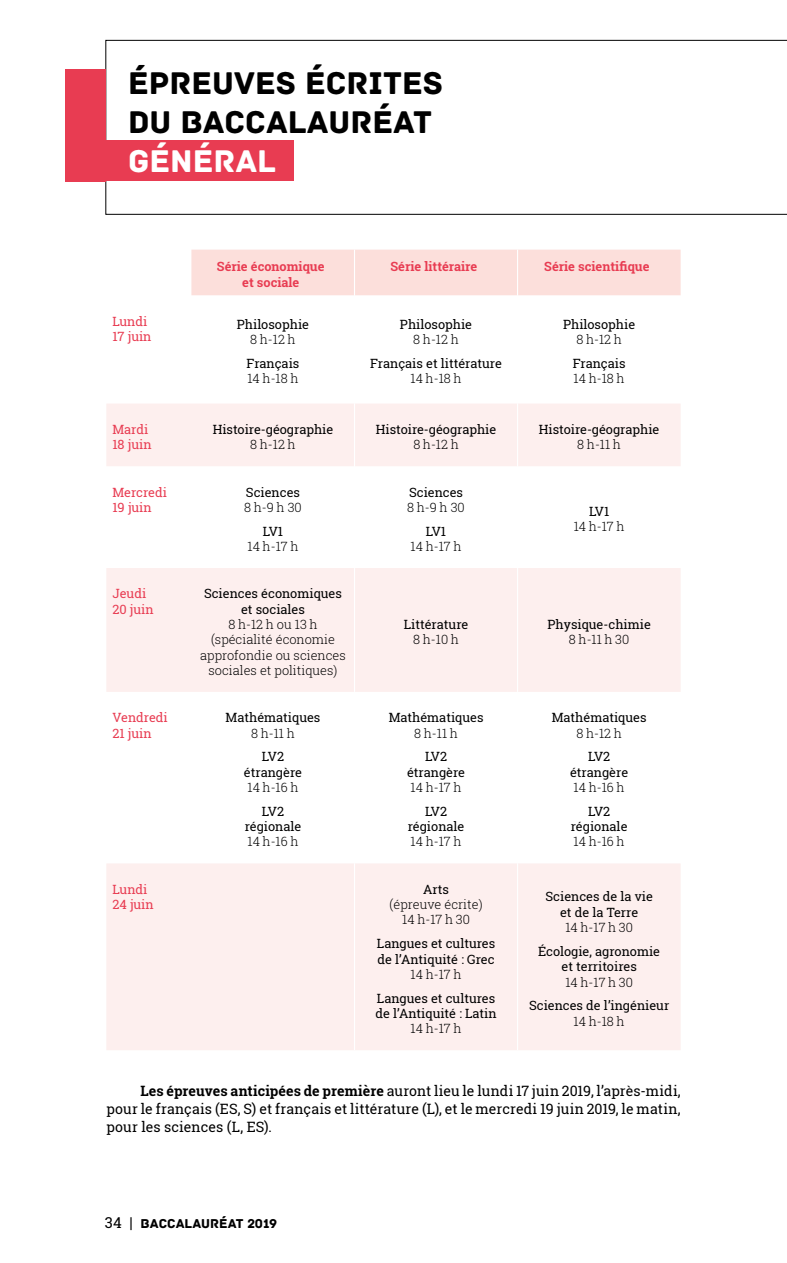
<style>
.page{position:relative;width:787px;height:1263px;background:#fff}
.page>*{position:absolute;margin:0;border:0;box-sizing:border-box;transform-origin:0 0}
.t1{font:33px/39px "Archive";color:#000}
.t2{font:33px "Archive";color:#fff}
.t3{font:14.25px/18px "Roboto Slab";letter-spacing:.005em;color:#000;text-align:justify}
.t4{font:13.5px "Archive";color:#000}
.t5{font:12.75px/15.3px "Roboto Slab";color:#000;text-align:center}
.t6{font:300 12.75px/15.3px "Roboto Slab";color:#000;text-align:center}
.t7{font:12.75px/15.3px "Roboto Slab";color:#e83c52}
.t8{font:700 12.75px/15.3px "Roboto Slab";color:#e83c52;text-align:center}
.s1{font-weight:700}
.s2{font-family:"Roboto Slab";font-size:15px}
</style>
<div class="page">
<svg style="left:105px;top:40px;width:682px;height:175px"></svg>
<div style="left:96px;top:141px;width:198px;height:40px;background:#e83c52"></div>
<div style="left:66px;top:69px;width:40px;height:112px;background:#e83c52"></div>
<div style="left:191px;top:250px;width:489px;height:45px;background:#fcdfdb"></div>
<svg style="left:106px;top:404px;width:574px;height:646px;fill:#fdefee"></svg>
<hr style="left:354px;top:250px;width:1px;height:45px;background:#fff">
<hr style="left:517px;top:250px;width:1px;height:45px;background:#fff">
<hr style="left:354px;top:404px;width:1px;height:62px;background:#fff">
<hr style="left:517px;top:404px;width:1px;height:62px;background:#fff">
<hr style="left:354px;top:466px;width:1px;height:102px;background:#fff">
<hr style="left:517px;top:466px;width:1px;height:102px;background:#fff">
<hr style="left:354px;top:568px;width:1px;height:124px;background:#fff">
<hr style="left:517px;top:568px;width:1px;height:124px;background:#fff">
<hr style="left:354px;top:692px;width:1px;height:171px;background:#fff">
<hr style="left:517px;top:692px;width:1px;height:171px;background:#fff">
<hr style="left:354px;top:863px;width:1px;height:187px;background:#fff">
<hr style="left:517px;top:863px;width:1px;height:187px;background:#fff">
<h1 class="t1" style="left:128px;top:64px;width:316px">ÉPREUVES ÉCRITES<br>DU BACCALAURÉAT</h1>
<h1 class="t2" style="left:128px;top:141px;width:150px">GÉNÉRAL</h1>
<p class="t8" style="left:217px;top:259px;width:109px">Série économique et sociale</p>
<p class="t8" style="left:390px;top:259px;width:88px">Série littéraire</p>
<p class="t8" style="left:544px;top:259px;width:107px">Série scientifique</p>
<p class="t7" style="left:112px;top:313px;width:41px">Lundi<br>17 juin</p>
<p class="t5" style="left:237px;top:316px;width:74px">Philosophie</p>
<p class="t6" style="left:250px;top:332px;width:47px">8 h-12 h</p>
<p class="t5" style="left:246px;top:355px;width:54px">Français</p>
<p class="t6" style="left:247px;top:371px;width:52px">14 h-18 h</p>
<p class="t7" style="left:112px;top:421px;width:41px">Mardi<br>18 juin</p>
<p class="t5" style="left:213px;top:421px;width:122px">Histoire-géographie</p>
<p class="t6" style="left:250px;top:437px;width:47px">8 h-12 h</p>
<p class="t7" style="left:112px;top:484px;width:56px">Mercredi<br>19 juin</p>
<p class="t5" style="left:246px;top:484px;width:56px">Sciences</p>
<p class="t6" style="left:244px;top:499px;width:59px">8 h-9 h 30</p>
<p class="t5" style="left:263px;top:523px;width:22px">LV1</p>
<p class="t6" style="left:247px;top:538px;width:52px">14 h-17 h</p>
<p class="t5" style="left:400px;top:316px;width:74px">Philosophie</p>
<p class="t6" style="left:413px;top:332px;width:47px">8 h-12 h</p>
<p class="t5" style="left:370px;top:355px;width:133px">Français et littérature</p>
<p class="t6" style="left:410px;top:371px;width:52px">14 h-18 h</p>
<p class="t5" style="left:376px;top:421px;width:122px">Histoire-géographie</p>
<p class="t6" style="left:413px;top:437px;width:47px">8 h-12 h</p>
<p class="t5" style="left:409px;top:484px;width:56px">Sciences</p>
<p class="t6" style="left:407px;top:499px;width:59px">8 h-9 h 30</p>
<p class="t5" style="left:426px;top:523px;width:22px">LV1</p>
<p class="t6" style="left:410px;top:538px;width:52px">14 h-17 h</p>
<p class="t7" style="left:112px;top:586px;width:43px">Jeudi<br>20 juin</p>
<p class="t5" style="left:204px;top:586px;width:139px">Sciences économiques et sociales</p>
<p class="t6" style="left:200px;top:616px;width:147px">8 h-12 h ou 13 h (spécialité économie approfondie ou sciences sociales et politiques)</p>
<p class="t5" style="left:404px;top:616px;width:66px">Littérature</p>
<p class="t6" style="left:413px;top:632px;width:47px">8 h-10 h</p>
<p class="t7" style="left:112px;top:710px;width:57px">Vendredi<br>21 juin</p>
<p class="t5" style="left:225px;top:710px;width:96px">Mathématiques</p>
<p class="t6" style="left:251px;top:725px;width:45px">8 h-11 h</p>
<p class="t5" style="left:244px;top:749px;width:60px">LV2 étrangère</p>
<p class="t6" style="left:247px;top:779px;width:52px">14 h-16 h</p>
<p class="t5" style="left:245px;top:803px;width:58px">LV2 régionale</p>
<p class="t6" style="left:247px;top:834px;width:52px">14 h-16 h</p>
<p class="t5" style="left:388px;top:710px;width:96px">Mathématiques</p>
<p class="t6" style="left:414px;top:725px;width:45px">8 h-11 h</p>
<p class="t5" style="left:407px;top:749px;width:60px">LV2 étrangère</p>
<p class="t6" style="left:410px;top:779px;width:52px">14 h-17 h</p>
<p class="t5" style="left:408px;top:803px;width:58px">LV2 régionale</p>
<p class="t6" style="left:410px;top:834px;width:52px">14 h-17 h</p>
<p class="t7" style="left:112px;top:881px;width:43px">Lundi<br>24 juin</p>
<p class="t5" style="left:423px;top:881px;width:27px">Arts</p>
<p class="t6" style="left:389px;top:896px;width:94px">(épreuve écrite)<br>14 h-17 h 30</p>
<p class="t5" style="left:377px;top:936px;width:120px;text-align:left">Langues et cultures de l’Antiquité : Grec</p>
<p class="t6" style="left:410px;top:966px;width:52px">14 h-17 h</p>
<p class="t5" style="left:375px;top:990px;width:123px;text-align:left">Langues et cultures de l’Antiquité : Latin</p>
<p class="t6" style="left:410px;top:1021px;width:52px">14 h-17 h</p>
<p class="t5" style="left:563px;top:316px;width:74px">Philosophie</p>
<p class="t6" style="left:576px;top:332px;width:47px">8 h-12 h</p>
<p class="t5" style="left:572px;top:355px;width:54px">Français</p>
<p class="t6" style="left:573px;top:371px;width:52px">14 h-18 h</p>
<p class="t5" style="left:539px;top:421px;width:122px">Histoire-géographie</p>
<p class="t6" style="left:577px;top:437px;width:45px">8 h-11 h</p>
<p class="t5" style="left:589px;top:504px;width:22px">LV1</p>
<p class="t6" style="left:573px;top:519px;width:52px">14 h-17 h</p>
<p class="t5" style="left:547px;top:616px;width:105px">Physique-chimie</p>
<p class="t6" style="left:569px;top:632px;width:62px">8 h-11 h 30</p>
<p class="t5" style="left:551px;top:710px;width:96px">Mathématiques</p>
<p class="t6" style="left:576px;top:725px;width:47px">8 h-12 h</p>
<p class="t5" style="left:570px;top:749px;width:60px">LV2 étrangère</p>
<p class="t6" style="left:573px;top:779px;width:52px">14 h-16 h</p>
<p class="t5" style="left:571px;top:803px;width:58px">LV2 régionale</p>
<p class="t6" style="left:573px;top:834px;width:52px">14 h-16 h</p>
<p class="t5" style="left:545px;top:889px;width:109px">Sciences de la vie et de la Terre</p>
<p class="t6" style="left:565px;top:919px;width:69px">14 h-17 h 30</p>
<p class="t5" style="left:538px;top:943px;width:123px">Écologie, agronomie et territoires</p>
<p class="t6" style="left:565px;top:974px;width:69px">14 h-17 h 30</p>
<p class="t5" style="left:529px;top:998px;width:142px">Sciences de l’ingénieur</p>
<p class="t6" style="left:573px;top:1013px;width:52px">14 h-18 h</p>
<p class="t3" style="left:106px;top:1082px;width:576px;text-indent:34px"><span class="s1">Les épreuves anticipées de première</span> auront lieu le lundi 17 juin 2019, l’après-midi, pour le français (ES, S) et français et littérature (L), et le mercredi 19 juin 2019, le matin, pour les sciences (L, ES).</p>
<p class="t4" style="left:105px;top:1215px;width:174px"><span class="s2">34 |</span> BACCALAURÉAT 2019</p>
</div>
